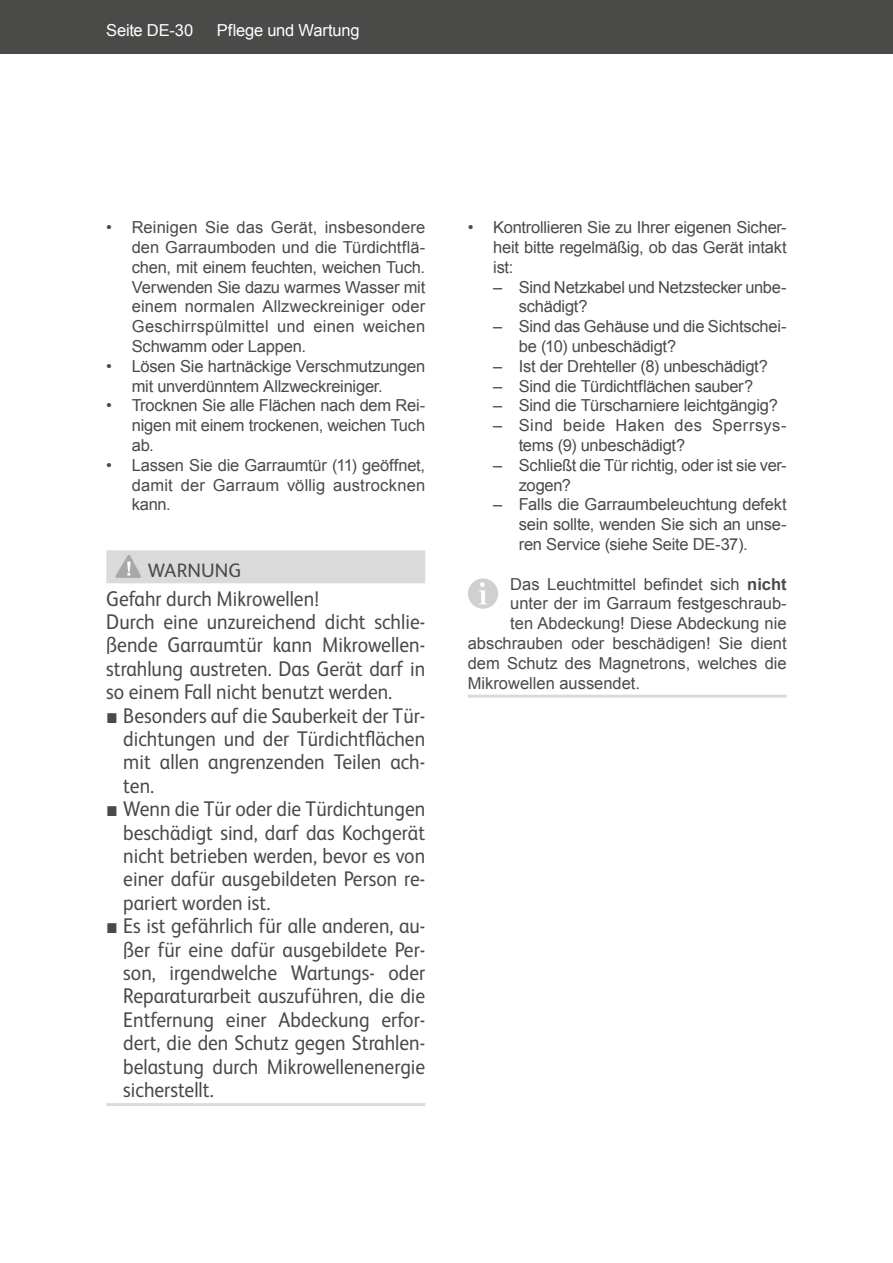
<style>
.page{position:relative;width:893px;height:1263px;background:#fff}
.page>*{position:absolute;margin:0;border:0;box-sizing:border-box;transform-origin:0 0}
.t1{font:21.3px/23.4px "FS Albert";color:#4a4a49;text-align:justify;scale:.92 1}
.t2{font:19.5px "FS Albert";letter-spacing:.005em;color:#4a4a49}
.t3{font:16.5px/19.8px "Arial";letter-spacing:-.01em;color:#4a4a49;text-align:justify}
.t4{font:16.5px/19.8px "Arial";letter-spacing:.025em;color:#4a4a49}
.t5{font:16.5px "Arial";letter-spacing:-.015em;color:#fff}
.s1{font-family:"Arial"}
.s2{font-weight:700}
</style>
<div class="page">
<div style="left:0;top:0;width:893px;height:54px;background:#4a4a49"></div>
<div style="left:106px;top:550px;width:319px;height:33px;background:#dadada"></div>
<hr style="left:106px;top:1103px;width:319px;height:3px;background:#dadada">
<svg style="left:116px;top:555px;width:25px;height:23px"></svg>
<hr style="left:468px;top:695px;width:319px;height:3px;background:#dadada">
<div style="left:469px;top:579px;width:28px;height:29px;background:#d0d0d0;border-radius:50%"></div>
<div style="left:468px;top:578px;width:30px;height:31px;border:2px solid #d0d0d0;border-radius:50%"></div>
<svg style="left:479px;top:582px;width:8px;height:22px"></svg>
<p class="t5" style="left:106px;top:20px;width:88px">Seite DE-30</p>
<p class="t5" style="left:217px;top:20px;width:144px">Pflege und Wartung</p>
<p class="t3" style="left:132px;top:218px;width:295px;text-indent:-26px">• Reinigen Sie das Gerät, insbesondere den Garraumboden und die Türdichtflä&shy;chen, mit einem feuchten, weichen Tuch.<br>Verwenden Sie dazu warmes Wasser mit einem normalen Allzweckreiniger oder Geschirrspülmittel und einen weichen Schwamm oder Lappen.</p>
<p class="t3" style="left:132px;top:356px;width:295px;text-indent:-26px">• Lösen Sie hartnäckige Verschmutzungen mit unverdünntem Allzweckreiniger.</p>
<p class="t3" style="left:132px;top:396px;width:295px;text-indent:-26px">• Trocknen Sie alle Flächen nach dem Rei&shy;nigen mit einem trockenen, weichen Tuch ab.</p>
<p class="t3" style="left:132px;top:455px;width:295px;text-indent:-26px">• Lassen Sie die Garraumtür (11) geöffnet, damit der Garraum völlig austrocknen kann.</p>
<p class="t2" style="left:148px;top:557px;width:95px">WARNUNG</p>
<p class="t1" style="left:106px;top:585px;width:348px;text-align:left">Gefahr durch Mikrowellen!<br>Durch eine unzureichend dicht schlie&shy;ßende Garraumtür kann Mikrowellen&shy;strahlung austreten. Das Gerät darf in so einem Fall nicht benutzt werden.</p>
<p class="t1" style="left:123px;top:702px;width:330px;text-indent:-17px"><span class="s1">■</span> Besonders auf die Sauberkeit der Tür&shy;dichtungen und der Türdichtflächen mit allen angrenzenden Teilen ach&shy;ten.</p>
<p class="t1" style="left:123px;top:796px;width:330px;text-indent:-17px"><span class="s1">■</span> Wenn die Tür oder die Türdichtungen beschädigt sind, darf das Kochgerät nicht betrieben werden, bevor es von einer dafür ausgebildeten Person re&shy;pariert worden ist.</p>
<p class="t1" style="left:123px;top:913px;width:330px;text-indent:-17px"><span class="s1">■</span> Es ist gefährlich für alle anderen, au&shy;ßer für eine dafür ausgebildete Per&shy;son, irgendwelche Wartungs- oder Reparaturarbeit auszuführen, die die Entfernung einer Abdeckung erfor&shy;dert, die den Schutz gegen Strahlen&shy;belastung durch Mikrowellenenergie sicherstellt.</p>
<p class="t3" style="left:493px;top:218px;width:295px;text-indent:-26px">• Kontrollieren Sie zu Ihrer eigenen Sicher&shy;heit bitte regelmäßig, ob das Gerät intakt ist:</p>
<p class="t3" style="left:519px;top:277px;width:269px;text-indent:-26px">– Sind Netzkabel und Netzstecker unbe&shy;schädigt?</p>
<p class="t3" style="left:519px;top:317px;width:269px;text-indent:-26px">– Sind das Gehäuse und die Sichtschei&shy;be (10) unbeschädigt?</p>
<p class="t3" style="left:493px;top:356px;width:276px">– Ist der Drehteller (8) unbeschädigt?</p>
<p class="t3" style="left:493px;top:376px;width:261px">– Sind die Türdichtflächen sauber?</p>
<p class="t3" style="left:493px;top:396px;width:286px">– Sind die Türscharniere leichtgängig?</p>
<p class="t4" style="left:519px;top:416px;width:269px;text-indent:-26px">– Sind beide Haken des Sperrsys&shy;tems (9) unbeschädigt?</p>
<p class="t3" style="left:519px;top:455px;width:269px;text-indent:-26px">– Schließt die Tür richtig, oder ist sie ver&shy;zogen?</p>
<p class="t3" style="left:519px;top:495px;width:269px;text-indent:-26px">– Falls die Garraumbeleuchtung defekt sein sollte, wenden Sie sich an unse&shy;ren Service (siehe Seite DE-37).</p>
<p class="t3" style="left:510px;top:574px;width:278px">Das Leuchtmittel befindet sich <span class="s2">nicht</span></p>
<p class="t3" style="left:510px;top:594px;width:278px">unter der im Garraum festgeschraub-</p>
<p class="t3" style="left:510px;top:614px;width:278px">ten Abdeckung! Diese Abdeckung nie</p>
<p class="t3" style="left:468px;top:633px;width:320px">abschrauben oder beschädigen! Sie dient</p>
<p class="t3" style="left:468px;top:653px;width:320px">dem Schutz des Magnetrons, welches die</p>
<p class="t3" style="left:468px;top:673px;width:174px">Mikrowellen aussendet.</p>
</div>
